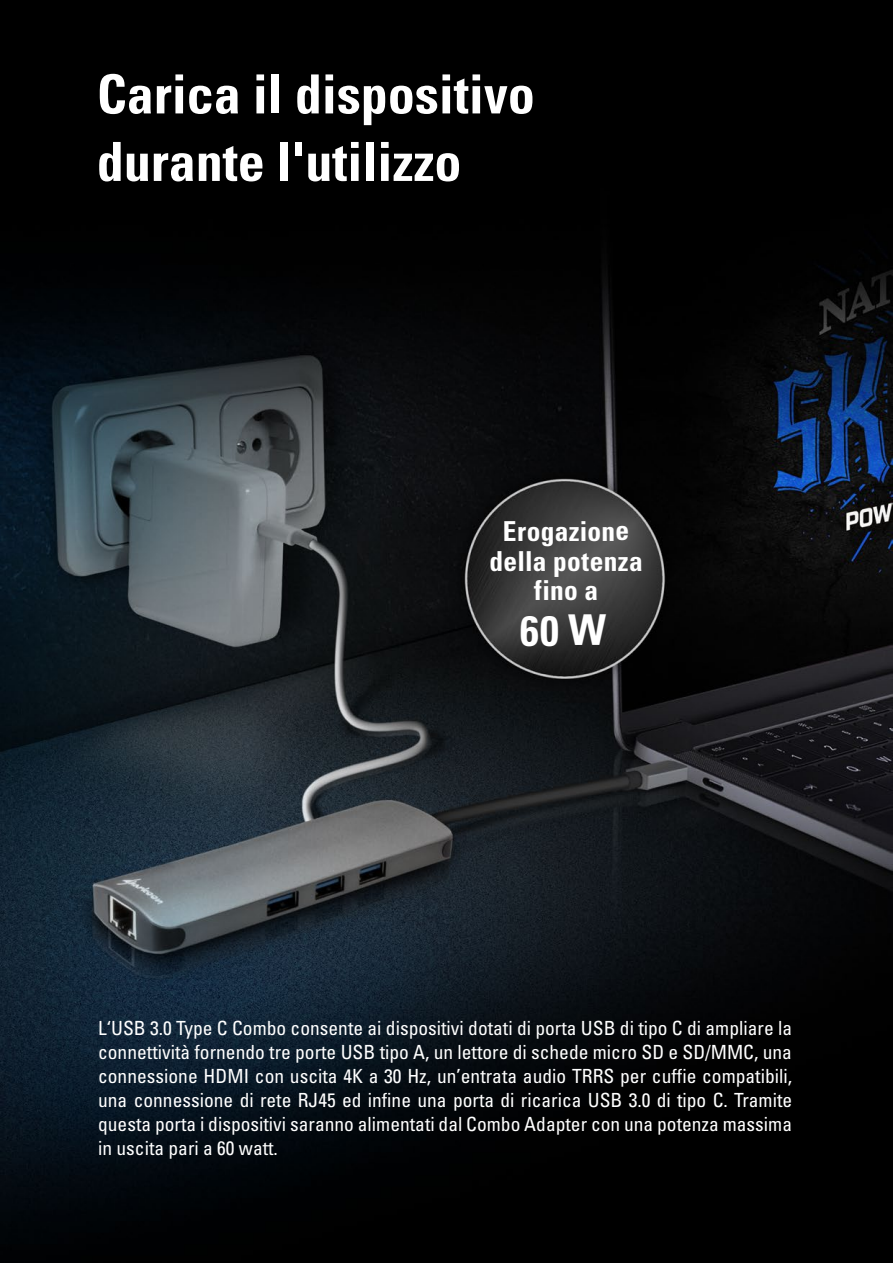
<style>
.page{position:relative;width:893px;height:1263px;background:#fff}
.page>*{position:absolute;margin:0;border:0;box-sizing:border-box;transform-origin:0 0}
.t1{font:700 condensed 54px/67.5px "Univers";color:#fff}
.t2{font:700 condensed 42.45px "Univers";color:#fff}
.t3{font:700 condensed 27.45px/29.7px "Univers";letter-spacing:.005em;color:#fff;text-align:center}
.t4{font:condensed 19.5px/24px "Univers";color:#fff;text-align:justify}
</style>
<div class="page">
<img style="left:0;top:0;width:893px;height:1263px">
<h1 class="t1" style="left:97px;top:60px;width:439px">Carica il dispositivo durante l'utilizzo</h1>
<h3 class="t3" style="left:490px;top:516px;width:155px">Erogazione della potenza fino a</h3>
<h2 class="t2" style="left:520px;top:604px;width:88px">60 W</h2>
<p class="t4" style="left:98px;top:1016px;width:695px">L‘USB 3.0 Type C Combo consente ai dispositivi dotati di porta USB di tipo C di ampliare la connettività fornendo tre porte USB tipo A, un lettore di schede micro SD e SD/MMC, una connessione HDMI con uscita 4K a 30 Hz, un’entrata audio TRRS per cuffie compatibili, una connessione di rete RJ45 ed infine una porta di ricarica USB 3.0 di tipo C. Tramite questa porta i dispositivi saranno alimentati dal Combo Adapter con una potenza massima in uscita pari a 60 watt.</p>
</div>
